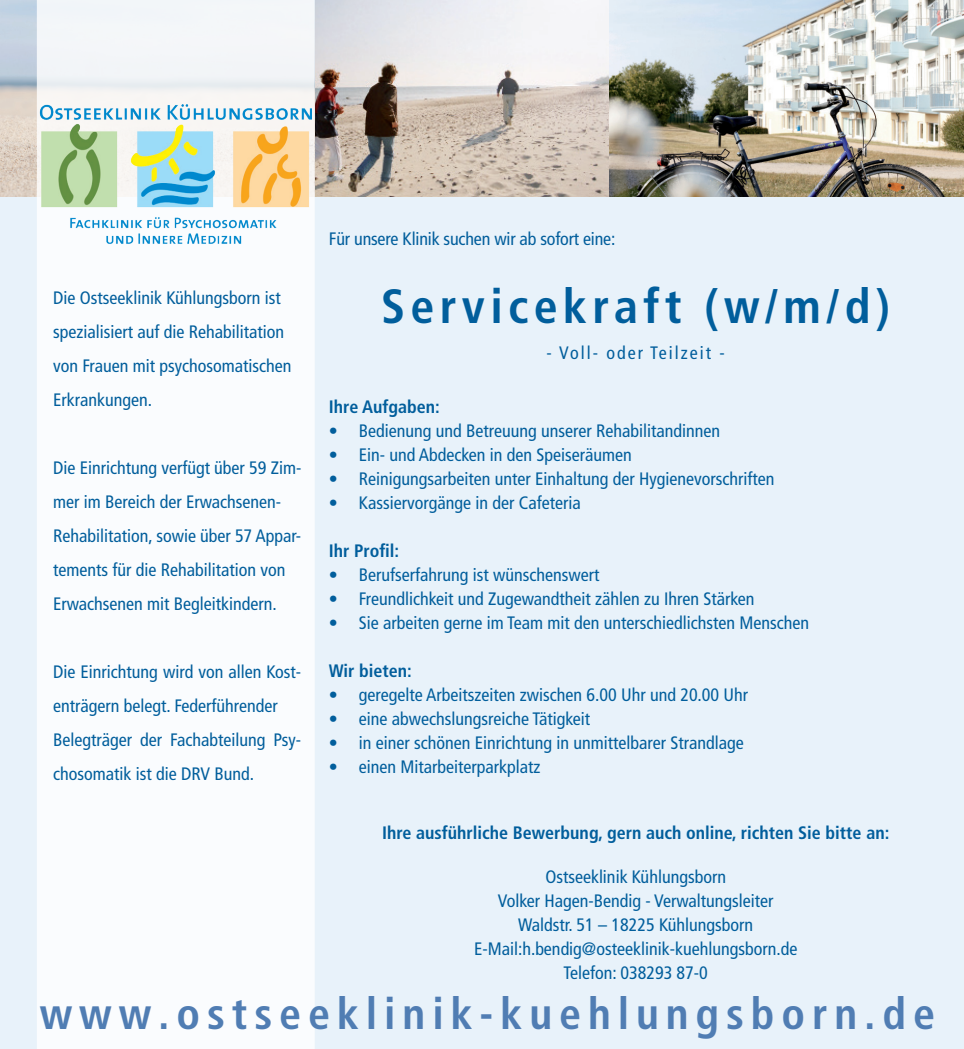
<style>
.page{position:relative;width:964px;height:1049px;background:#e8f2fa}
.page>*{position:absolute;margin:0;border:0;box-sizing:border-box;transform-origin:0 0}
.t1{font:700 condensed 48px "Frutiger LT Pro";letter-spacing:.11em;color:#015e9c}
.t2{font:700 condensed 44px "Frutiger LT Pro";letter-spacing:.155em;color:#507db3}
.t3{font:condensed 18px/34px "Frutiger LT Com";color:#015e9c}
.t4{font:700 condensed 18px "Frutiger LT Pro";color:#015e9c}
.t5{font:condensed 18px "Frutiger LT Com";letter-spacing:.11em;color:#015e9c}
</style>
<div class="page">
<img style="left:315px;top:0;width:648px;height:197px">
<img style="left:0;top:0;width:37px;height:196px">
<div style="left:37px;top:0;width:278px;height:1049px;background:#fafcfe"></div>
<img style="left:40px;top:104px;width:271px;height:143px">
<p class="t3" style="left:53px;top:281px;width:240px">Die Ostseeklinik Kühlungsborn ist spezialisiert auf die Rehabilitation von Frauen mit psychosomatischen<br>Erkrankungen.</p>
<p class="t3" style="left:53px;top:451px;width:250px">Die Einrichtung verfügt über 59 Zim&shy;mer im Bereich der Erwachsenen-Rehabilitation, sowie über 57 Appar&shy;tements für die Rehabilitation von Erwachsenen mit Begleitkindern.</p>
<p class="t3" style="left:53px;top:655px;width:250px">Die Einrichtung wird von allen Kost&shy;enträgern belegt. Federführender Belegträger der Fachabteilung Psy&shy;chosomatik ist die DRV Bund.</p>
<p class="t3" style="left:329px;top:221px;width:288px">Für unsere Klinik suchen wir ab sofort eine:</p>
<h1 class="t1" style="left:381px;top:277px;width:510px">Servicekraft (w/m/d)</h1>
<p class="t5" style="left:546px;top:342px;width:180px">- Voll- oder Teilzeit -</p>
<p class="t4" style="left:329px;top:396px;width:112px">Ihre Aufgaben:</p>
<p class="t3" style="left:329px;top:413px;width:393px">• Bedienung und Betreuung unserer Rehabilitandinnen</p>
<p class="t3" style="left:329px;top:437px;width:304px">• Ein- und Abdecken in den Speiseräumen</p>
<p class="t3" style="left:329px;top:461px;width:447px">• Reinigungsarbeiten unter Einhaltung der Hygienevorschriften</p>
<p class="t3" style="left:329px;top:485px;width:253px">• Kassiervorgänge in der Cafeteria</p>
<p class="t4" style="left:329px;top:540px;width:72px">Ihr Profil:</p>
<p class="t3" style="left:329px;top:557px;width:272px">• Berufserfahrung ist wünschenswert</p>
<p class="t3" style="left:329px;top:581px;width:427px">• Freundlichkeit und Zugewandtheit zählen zu Ihren Stärken</p>
<p class="t3" style="left:329px;top:605px;width:482px">• Sie arbeiten gerne im Team mit den unterschiedlichsten Menschen</p>
<p class="t4" style="left:329px;top:660px;width:85px">Wir bieten:</p>
<p class="t3" style="left:329px;top:677px;width:421px">• geregelte Arbeitszeiten zwischen 6.00 Uhr und 20.00 Uhr</p>
<p class="t3" style="left:329px;top:701px;width:263px">• eine abwechslungsreiche Tätigkeit</p>
<p class="t3" style="left:329px;top:725px;width:416px">• in einer schönen Einrichtung in unmittelbarer Strandlage</p>
<p class="t3" style="left:329px;top:749px;width:213px">• einen Mitarbeiterparkplatz</p>
<p class="t4" style="left:382px;top:822px;width:509px">Ihre ausführliche Bewerbung, gern auch online, richten Sie bitte an:</p>
<p class="t3" style="left:474px;top:864px;width:325px;line-height:24px;text-align:center">Ostseeklinik Kühlungsborn<br>Volker Hagen-Bendig - Verwaltungsleiter Waldstr. 51 – 18225 Kühlungsborn E-Mail:h.bendig@osteeklinik-kuehlungsborn.de Telefon: 038293 87-0</p>
<h2 class="t2" style="left:40px;top:988px;width:897px">www.ostseeklinik-kuehlungsborn.de</h2>
</div>
